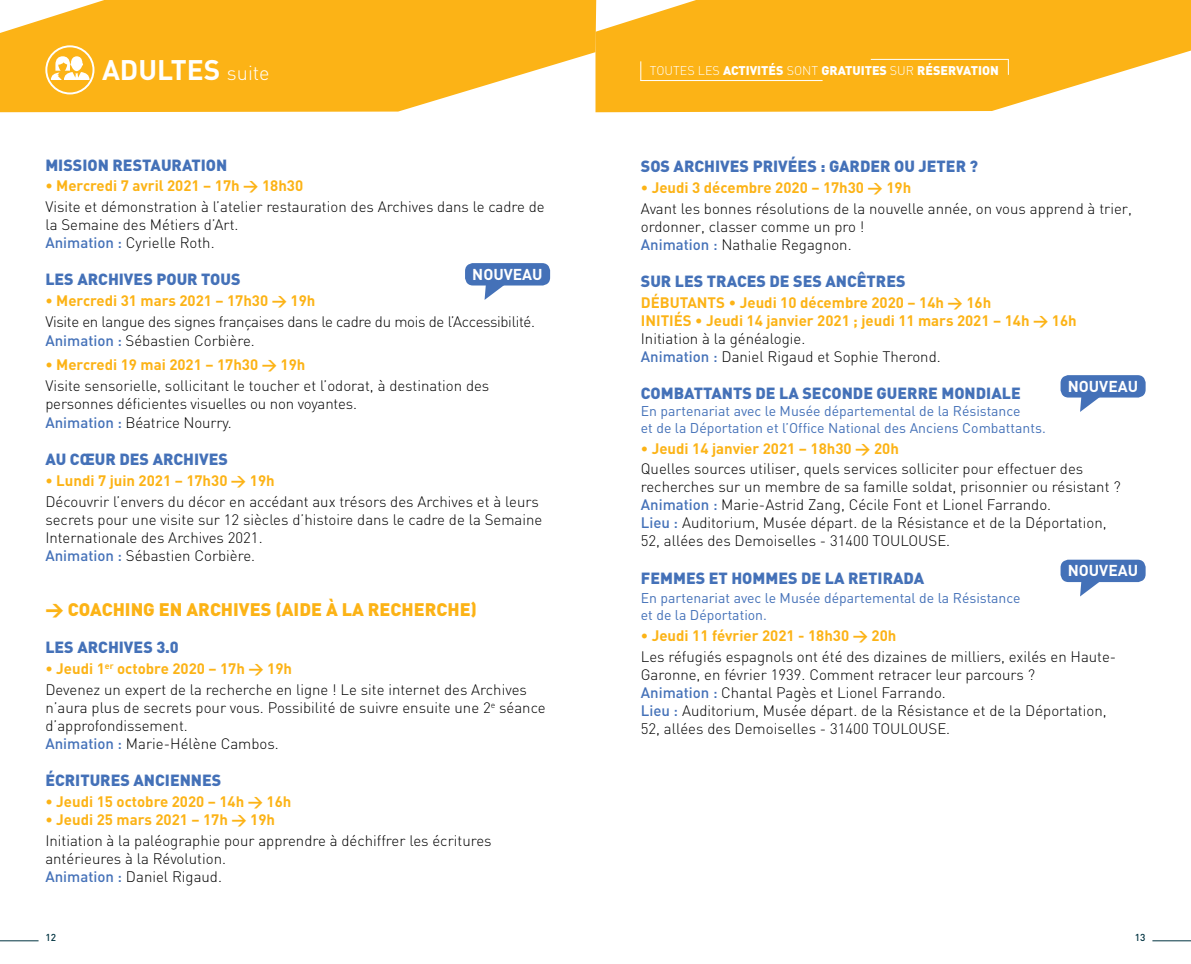
<style>
.page{position:relative;width:1191px;height:964px;background:#fff}
.page>*{position:absolute;margin:0;border:0;box-sizing:border-box;transform-origin:0 0}
.t1{font:700 28px "DIN";color:#fff}
.t2{font:900 18px "DIN";color:#fcb316}
.t3{font:900 16px "DIN";color:#4471b8}
.t4{font:700 15.6px "DIN";color:#fff}
.t5{font:300 15px/18px "DIN";color:#000}
.t6{font:700 15px/18px "DIN";color:#fcb316}
.t7{font:300 15px/19.2px "DIN";letter-spacing:-.02em;color:#000}
.t8{font:14px/16.8px "DIN";color:#4471b8}
.t9{font:900 12.4px "DIN";color:#fff}
.t10{font:500 10px "DIN";color:#003341}
.s1{font-weight:300;font-size:20px}
.s2{font-weight:500;color:#4471b8}
.s3{font-weight:700;color:#fcb316}
.s4{font-weight:300}
</style>
<div class="page">
<hr style="left:0;top:940px;width:39px;height:1px;background:#003341">
<hr style="left:1152px;top:940px;width:39px;height:1px;background:#003341">
<svg style="left:0;top:0;width:595px;height:112px;background:#fcbc32"></svg>
<svg style="left:51px;top:56px;width:38px;height:24px"></svg>
<div style="left:45px;top:45px;width:49px;height:49px;border:2px solid #fff;border-radius:50%"></div>
<svg style="left:595px;top:0;width:596px;height:112px;background:#fcbc32"></svg>
<div style="left:1060px;top:375px;width:85px;height:22px;background:#4471b8;border-radius:8px"></div>
<svg style="left:1080px;top:397px;width:21px;height:15px"></svg>
<div style="left:1060px;top:560px;width:85px;height:22px;background:#4471b8;border-radius:8px"></div>
<svg style="left:1080px;top:582px;width:21px;height:14px"></svg>
<div style="left:465px;top:263px;width:85px;height:22px;background:#4471b8;border-radius:8px"></div>
<svg style="left:484px;top:285px;width:22px;height:15px"></svg>
<hr style="left:870px;top:59px;width:138px;height:1px;background:#fff">
<svg style="left:1007px;top:59px;width:1px;height:16px"></svg>
<hr style="left:640px;top:80px;width:182px;height:1px;background:#fff">
<div style="left:640px;top:48px;width:43px;height:49px;background:#fcb316"></div>
<h1 class="t1" style="left:102px;top:52px;width:169px">ADULTES <span class="s1">suite</span></h1>
<p class="t3" style="left:45px;top:154px;width:183px">MISSION RESTAURATION</p>
<p class="t6" style="left:45px;top:176px;width:259px">• Mercredi 7 avril 2021 – 17h &gt; 18h30</p>
<p class="t5" style="left:45px;top:198px;width:501px">Visite et démonstration à l’atelier restauration des Archives dans le cadre de la Semaine des Métiers d’Art.<br><span class="s2">Animation :</span> Cyrielle Roth.</p>
<p class="t3" style="left:45px;top:269px;width:197px">LES ARCHIVES POUR TOUS</p>
<p class="t6" style="left:45px;top:291px;width:271px">• Mercredi 31 mars 2021 – 17h30 &gt; 19h</p>
<p class="t7" style="left:45px;top:312px;width:491px">Visite en langue des signes françaises dans le cadre du mois de l’Accessibilité.<br><span class="s2">Animation :</span> Sébastien Corbière.</p>
<p class="t6" style="left:45px;top:355px;width:261px">• Mercredi 19 mai 2021 – 17h30 &gt; 19h</p>
<p class="t5" style="left:45px;top:376px;width:445px;line-height:18.6px">Visite sensorielle, sollicitant le toucher et l’odorat, à destination des personnes déficientes visuelles ou non voyantes.<br><span class="s2">Animation :</span> Béatrice Nourry.</p>
<p class="t3" style="left:45px;top:449px;width:184px">AU CŒUR DES ARCHIVES</p>
<p class="t6" style="left:45px;top:471px;width:231px">• Lundi 7 juin 2021 – 17h30 &gt; 19h</p>
<p class="t5" style="left:45px;top:492px;width:498px">Découvrir l’envers du décor en accédant aux trésors des Archives et à leurs secrets pour une visite sur 12 siècles d’histoire dans le cadre de la Semaine Internationale des Archives 2021.<br><span class="s2">Animation :</span> Sébastien Corbière.</p>
<p class="t2" style="left:45px;top:597px;width:433px">&gt; COACHING EN ARCHIVES (AIDE À LA RECHERCHE)</p>
<p class="t3" style="left:45px;top:637px;width:135px">LES ARCHIVES 3.0</p>
<p class="t5" style="left:45px;top:658px;width:483px;line-height:20.8px"><span class="s3">• Jeudi 1</span><sup>er</sup> <span class="s3">octobre 2020 – 17h &gt; 19h<br></span>Devenez un expert de la recherche en ligne ! Le site internet des Archives</p>
<p class="t5" style="left:45px;top:698px;width:502px">n’aura plus de secrets pour vous. Possibilité de suivre ensuite une 2<sup>e</sup> séance d’approfondissement.<br><span class="s2">Animation :</span> Marie-Hélène Cambos.</p>
<p class="t3" style="left:45px;top:770px;width:177px">ÉCRITURES ANCIENNES</p>
<p class="t6" style="left:45px;top:792px;width:248px">• Jeudi 15 octobre 2020 – 14h &gt; 16h</p>
<p class="t6" style="left:45px;top:810px;width:231px">• Jeudi 25 mars 2021 – 17h &gt; 19h</p>
<p class="t5" style="left:45px;top:831px;width:448px">Initiation à la paléographie pour apprendre à déchiffrer les écritures antérieures à la Révolution.<br><span class="s2">Animation :</span> Daniel Rigaud.</p>
<p class="t4" style="left:472px;top:264px;width:72px">NOUVEAU</p>
<p class="t9" style="left:650px;top:62px;width:350px"><span class="s4">TOUTES LES</span> ACTIVITÉS <span class="s4">SONT</span> GRATUITES <span class="s4">SUR</span> RÉSERVATION</p>
<p class="t3" style="left:641px;top:156px;width:339px">SOS ARCHIVES PRIVÉES : GARDER OU JETER ?</p>
<p class="t6" style="left:641px;top:178px;width:272px">• Jeudi 3 décembre 2020 – 17h30 &gt; 19h</p>
<p class="t5" style="left:641px;top:199px;width:492px">Avant les bonnes résolutions de la nouvelle année, on vous apprend à trier, ordonner, classer comme un pro !<br><span class="s2">Animation :</span> Nathalie Regagnon.</p>
<p class="t3" style="left:641px;top:271px;width:266px">SUR LES TRACES DE SES ANCÊTRES</p>
<p class="t6" style="left:641px;top:293px;width:437px">DÉBUTANTS • Jeudi 10 décembre 2020 – 14h &gt; 16h<br>INITIÉS • Jeudi 14 janvier 2021 ; jeudi 11 mars 2021 – 14h &gt; 16h</p>
<p class="t5" style="left:641px;top:329px;width:301px">Initiation à la généalogie.<br><span class="s2">Animation :</span> Daniel Rigaud et Sophie Therond.</p>
<p class="t3" style="left:641px;top:383px;width:381px">COMBATTANTS DE LA SECONDE GUERRE MONDIALE</p>
<p class="t8" style="left:641px;top:402px;width:406px">En partenariat avec le Musée départemental de la Résistance<br>et de la Déportation et l’Office National des Anciens Combattants.</p>
<p class="t6" style="left:641px;top:438px;width:259px">• Jeudi 14 janvier 2021 – 18h30 &gt; 20h</p>
<p class="t5" style="left:641px;top:460px;width:481px">Quelles sources utiliser, quels services solliciter pour effectuer des recherches sur un membre de sa famille soldat, prisonnier ou résistant ?<br><span class="s2">Animation :</span> Marie-Astrid Zang, Cécile Font et Lionel Farrando.<br><span class="s2">Lieu :</span> Auditorium, Musée départ. de la Résistance et de la Déportation, 52, allées des Demoiselles - 31400 TOULOUSE.</p>
<p class="t3" style="left:641px;top:567px;width:285px">FEMMES ET HOMMES DE LA RETIRADA</p>
<p class="t8" style="left:641px;top:589px;width:381px">En partenariat avec le Musée départemental de la Résistance et de la Déportation.</p>
<p class="t6" style="left:641px;top:626px;width:257px">• Jeudi 11 février 2021 - 18h30 &gt; 20h</p>
<p class="t5" style="left:641px;top:647px;width:477px">Les réfugiés espagnols ont été des dizaines de milliers, exilés en Haute-Garonne, en février 1939. Comment retracer leur parcours ?<br><span class="s2">Animation :</span> Chantal Pagès et Lionel Farrando.<br><span class="s2">Lieu :</span> Auditorium, Musée départ. de la Résistance et de la Déportation, 52, allées des Demoiselles - 31400 TOULOUSE.</p>
<p class="t4" style="left:1067px;top:376px;width:72px">NOUVEAU</p>
<p class="t4" style="left:1067px;top:560px;width:72px">NOUVEAU</p>
<p class="t10" style="left:45px;top:931px;width:12px">12</p>
<p class="t10" style="left:1135px;top:931px;width:12px">13</p>
</div>
